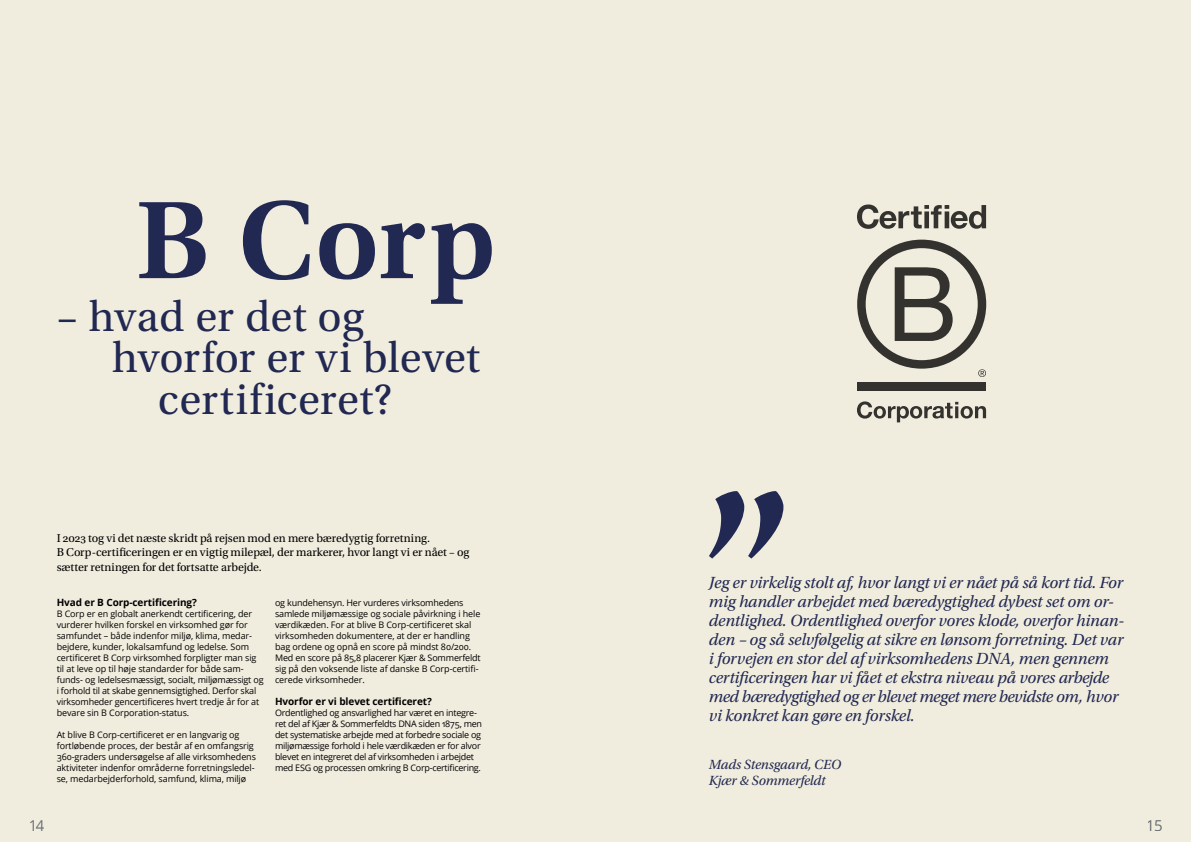
<style>
.page{position:relative;width:1191px;height:842px;background:#f1edde}
.page>*{position:absolute;margin:0;border:0;box-sizing:border-box;transform-origin:0 0}
.t1{font:600 116.3px "Utopia Std";color:#212852}
.t2{font:44.7px "Utopia Std";letter-spacing:.005em;color:#212852}
.t3{font:italic 17px/19px "Utopia Std";letter-spacing:-.01em;color:#212852}
.t4{font:15px "Open Sans";color:#2c3847}
.t5{font:italic 14px/16px "Utopia Std";letter-spacing:-.01em;color:#212852}
.t6{font:12px/14.4px "Utopia Std";letter-spacing:-.01em;color:#000}
.t7{font:700 10px "Open Sans";letter-spacing:-.01em;color:#000}
.t8{font:9px/11px "Open Sans";letter-spacing:-.01em;color:#000}
.t9{font:9px/11px "Open Sans";letter-spacing:-.03em;color:#000}
</style>
<div class="page">
<svg style="left:709px;top:491px;width:74px;height:67px"></svg>
<div style="left:857px;top:382px;width:129px;height:9px;background:#33322f"></div>
<svg style="left:857px;top:240px;width:129px;height:137px"></svg>
<svg style="left:857px;top:204px;width:129px;height:25px"></svg>
<svg style="left:857px;top:401px;width:129px;height:21px"></svg>
<h1 class="t1" style="left:136px;top:175px;width:362px">B Corp</h1>
<h2 class="t2" style="left:57px;top:292px;width:309px">– hvad er det og</h2>
<h2 class="t2" style="left:112px;top:334px;width:370px">hvorfor er vi blevet</h2>
<h2 class="t2" style="left:158px;top:375px;width:236px">certificeret?</h2>
<h3 class="t6" style="left:57px;top:531px;width:414px">I 2023 tog vi det næste skridt på rejsen mod en mere bæredygtig forretning.<br>B Corp-certificeringen er en vigtig milepæl, der markerer, hvor langt vi er nået – og sætter retningen for det fortsatte arbejde.</h3>
<p class="t7" style="left:57px;top:595px;width:142px">Hvad er B Corp-certificering?</p>
<p class="t8" style="left:57px;top:608px;width:208px">B Corp er en globalt anerkendt certificering, der vurderer hvilken forskel en virksomhed gør for samfundet – både indenfor miljø, klima, medar&shy;bejdere, kunder, lokalsamfund og ledelse. Som certificeret B Corp virksomhed forpligter man sig til at leve op til høje standarder for både sam&shy;funds- og ledelsesmæssigt, socialt, miljømæssigt og i forhold til at skabe gennemsigtighed. Derfor skal virksomheder gencertificeres hvert tredje år for at bevare sin B Corporation-status.</p>
<p class="t8" style="left:57px;top:729px;width:201px">At blive B Corp-certificeret er en langvarig og fortløbende proces, der består af en omfangsrig 360-graders undersøgelse af alle virksomhedens aktiviteter indenfor områderne forretningsledel&shy;se, medarbejderforhold, samfund, klima, miljø</p>
<p class="t8" style="left:275px;top:597px;width:207px">og kundehensyn. Her vurderes virksomhedens samlede miljømæssige og sociale påvirkning i hele værdikæden. For at blive B Corp-certificeret skal virksomheden dokumentere, at der er handling bag ordene og opnå en score på mindst 80/200.<br>Med en score på 85,8 placerer Kjær &amp; Sommerfeldt sig på den voksende liste af danske B Corp-certifi&shy;cerede virksomheder.</p>
<p class="t7" style="left:275px;top:694px;width:158px">Hvorfor er vi blevet certificeret?</p>
<p class="t9" style="left:275px;top:707px;width:208px">Ordentlighed og ansvarlighed har været en integre&shy;ret del af Kjær &amp; Sommerfeldts DNA siden 1875, men det systematiske arbejde med at forbedre sociale og miljømæssige forhold i hele værdikæden er for alvor blevet en integreret del af virksomheden i arbejdet med ESG og processen omkring B Corp-certificering.</p>
<p class="t3" style="left:709px;top:573px;width:417px">Jeg er virkelig stolt af, hvor langt vi er nået på så kort tid. For mig handler arbejdet med bæredygtighed dybest set om or&shy;dentlighed. Ordentlighed overfor vores klode, overfor hinan&shy;den – og så selvfølgelig at sikre en lønsom forretning. Det var i forvejen en stor del af virksomhedens DNA, men gennem certificeringen har vi fået et ekstra niveau på vores arbejde med bæredygtighed og er blevet meget mere bevidste om, hvor vi konkret kan gøre en forskel.</p>
<h3 class="t5" style="left:709px;top:757px;width:134px">Mads Stensgaard, CEO<br>Kjær &amp; Sommerfeldt</h3>
<h3 class="t4" style="left:28px;top:815px;width:17px">14</h3>
<h3 class="t4" style="left:1146px;top:815px;width:17px">15</h3>
</div>
